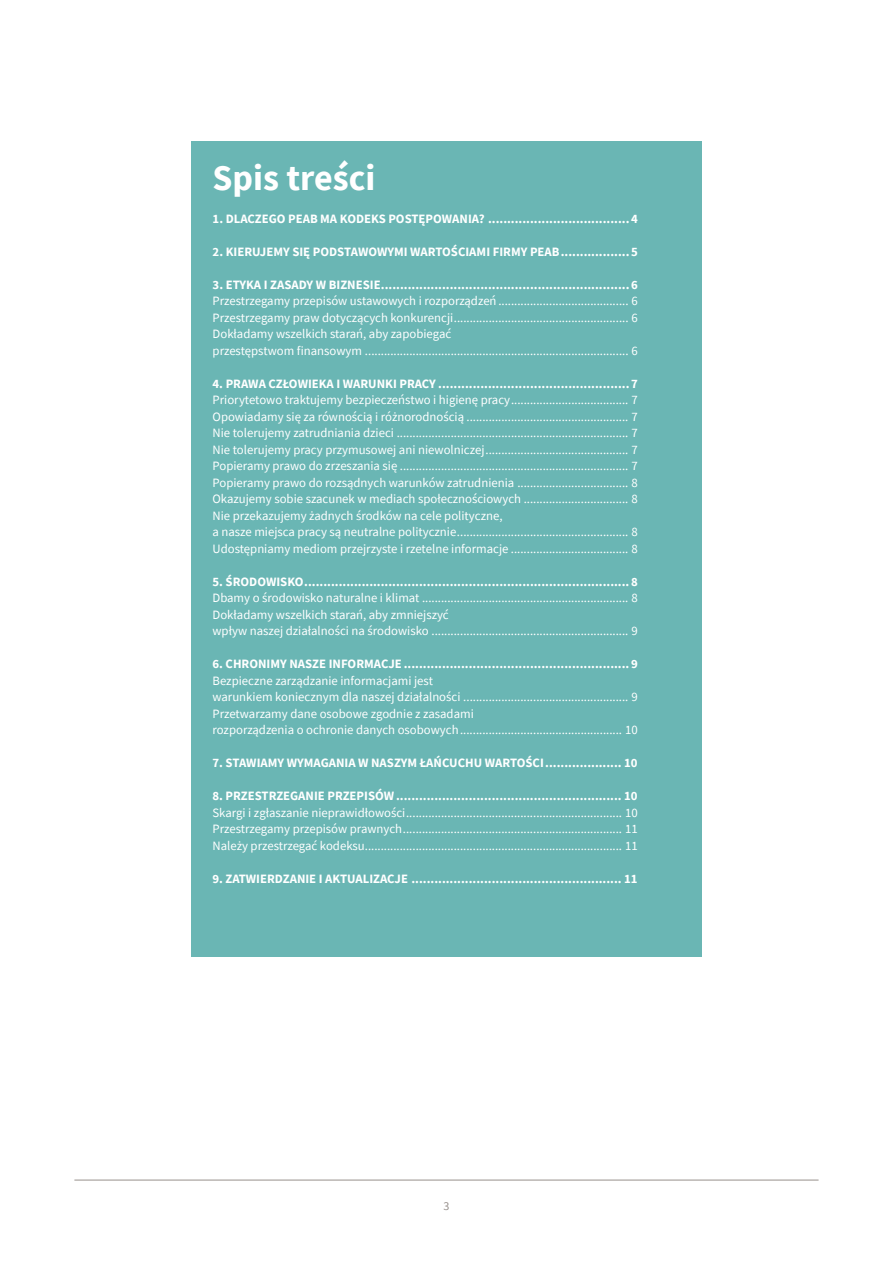
<style>
.page{position:relative;width:893px;height:1263px;background:#fff}
.page>*{position:absolute;margin:0;border:0;box-sizing:border-box;transform-origin:0 0}
.t1{font:700 36px "Source Sans Pro";color:#fff}
.t2{font:12.75px/16.5px "Source Sans Pro";color:#fff}
.t3{font:700 12.75px "Source Sans Pro";color:#fff}
.t4{font:12px "Source Sans Pro";color:#97908c}
</style>
<div class="page">
<div style="left:191px;top:141px;width:511px;height:816px;background:#6ab6b4"></div>
<hr style="left:74px;top:1180px;width:745px;height:1px;background:#97908c">
<h1 class="t1" style="left:213px;top:153px;width:164px">Spis treści</h1>
<p class="t3" style="left:213px;top:210px;width:427px">1. DLACZEGO PEAB MA KODEKS POSTĘPOWANIA? .....................................4</p>
<p class="t3" style="left:213px;top:243px;width:427px">2. KIERUJEMY SIĘ PODSTAWOWYMI WARTOŚCIAMI FIRMY PEAB..................5</p>
<p class="t3" style="left:213px;top:276px;width:427px">3. ETYKA I ZASADY W BIZNESIE.................................................................6</p>
<p class="t2" style="left:213px;top:293px;width:427px">Przestrzegamy przepisów ustawowych i rozporządzeń......................................... 6<br>Przestrzegamy praw dotyczących konkurencji....................................................... 6<br>Dokładamy wszelkich starań, aby zapobiegać<br>przestępstwom finansowym ................................................................................... 6</p>
<p class="t3" style="left:213px;top:375px;width:427px">4. PRAWA CZŁOWIEKA I WARUNKI PRACY ..................................................7</p>
<p class="t2" style="left:212px;top:392px;width:427px">Priorytetowo traktujemy bezpieczeństwo i higienę pracy..................................... 7<br>Opowiadamy się za równością i różnorodnością ................................................... 7<br>Nie tolerujemy zatrudniania dzieci ......................................................................... 7<br>Nie tolerujemy pracy przymusowej ani niewolniczej............................................. 7<br>Popieramy prawo do zrzeszania się ........................................................................ 7<br>Popieramy prawo do rozsądnych warunków zatrudnienia ................................... 8<br>Okazujemy sobie szacunek w mediach społecznościowych ................................. 8<br>Nie przekazujemy żadnych środków na cele polityczne,<br>a nasze miejsca pracy są neutralne politycznie...................................................... 8<br>Udostępniamy mediom przejrzyste i rzetelne informacje ..................................... 8</p>
<p class="t3" style="left:212px;top:573px;width:427px">5. ŚRODOWISKO.....................................................................................8</p>
<p class="t2" style="left:212px;top:590px;width:427px">Dbamy o środowisko naturalne i klimat ................................................................. 8<br>Dokładamy wszelkich starań, aby zmniejszyć<br>wpływ naszej działalności na środowisko .............................................................. 9</p>
<p class="t3" style="left:212px;top:655px;width:427px">6. CHRONIMY NASZE INFORMACJE ...........................................................9</p>
<p class="t2" style="left:212px;top:672px;width:427px">Bezpieczne zarządzanie informacjami jest<br>warunkiem koniecznym dla naszej działalności .................................................... 9<br>Przetwarzamy dane osobowe zgodnie z zasadami<br>rozporządzenia o ochronie danych osobowych................................................... 10</p>
<p class="t3" style="left:212px;top:754px;width:427px">7. STAWIAMY WYMAGANIA W NASZYM ŁAŃCUCHU WARTOŚCI.................... 10</p>
<p class="t3" style="left:212px;top:787px;width:427px">8. PRZESTRZEGANIE PRZEPISÓW ........................................................... 10</p>
<p class="t2" style="left:212px;top:804px;width:427px;text-align:justify">Skargi i zgłaszanie nieprawidłowości.................................................................... 10<br>Przestrzegamy przepisów prawnych..................................................................... 11<br>Należy przestrzegać kodeksu................................................................................. 11</p>
<p class="t3" style="left:212px;top:870px;width:427px">9. ZATWIERDZANIE I AKTUALIZACJE ....................................................... 11</p>
<p class="t4" style="left:443px;top:1199px;width:7px">3</p>
</div>
